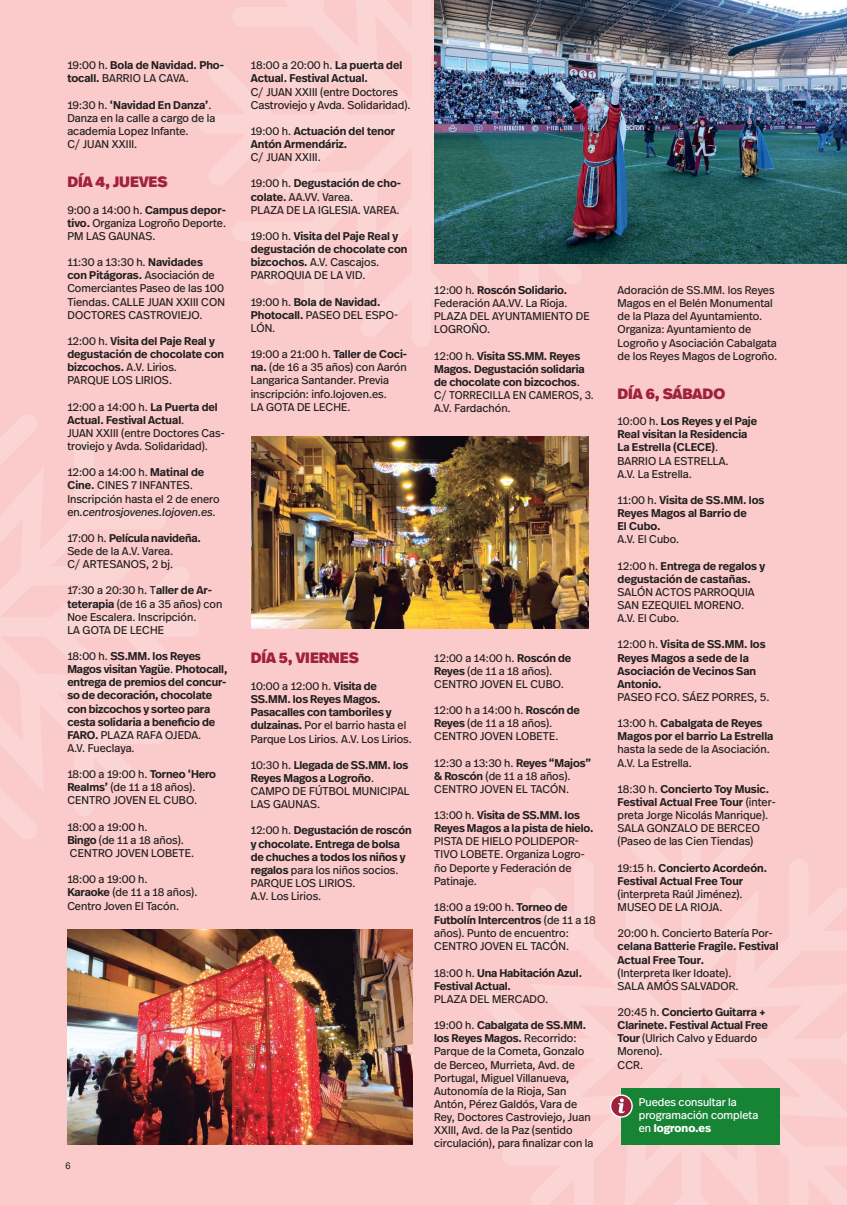
<style>
.page{position:relative;width:847px;height:1205px;background:#facbca}
.page>*{position:absolute;margin:0;border:0;box-sizing:border-box;transform-origin:0 0}
.t1{font:900 15px "Real Head Pro";color:#9f213d}
.t2{font:11.25px/13.1px "Real Head Pro";color:#231f20}
.t3{font:600 11.25px/13.1px "Real Head Pro";letter-spacing:-.01em;color:#231f20}
.t4{font:11.25px/13.1px "Real Head Pro";color:#fff}
.t5{font:9.38px "Arial";color:#231f20}
.s1{font-weight:400}
.s2{font-weight:600}
.s3{font-style:italic}
.s4{font-weight:700}
</style>
<div class="page">
<div style="left:621px;top:1088px;width:159px;height:56px;background:#178335"></div>
<img style="left:434px;top:0;width:413px;height:264px">
<img style="left:252px;top:436px;width:336px;height:193px">
<img style="left:67px;top:929px;width:345px;height:215px">
<svg style="left:610px;top:1094px;width:23px;height:23px"></svg>
<div style="left:611px;top:1096px;width:20px;height:20px;background:#a0213d;border-radius:50%"></div>
<svg style="left:618px;top:1098px;width:7px;height:15px"></svg>
<p class="t3" style="left:67px;top:58px;width:158px"><span class="s1">19:00 h.</span> Bola de Navidad. Pho&shy;tocall. <span class="s1">BARRIO LA CAVA.</span></p>
<p class="t2" style="left:67px;top:98px;width:149px">19:30 h. <span class="s2">‘Navidad En Danza’</span>.<br>Danza en la calle a cargo de la academia Lopez Infante.<br>C/ JUAN XXIII.</p>
<h1 class="t1" style="left:67px;top:171px;width:101px">DÍA 4, JUEVES</h1>
<p class="t2" style="left:67px;top:203px;width:160px;text-align:justify">9:00 a 14:00 h. <span class="s2">Campus depor&shy;tivo.</span> Organiza Logroño Deporte.<br>PM LAS GAUNAS.</p>
<p class="t2" style="left:67px;top:255px;width:159px">11:30 a 13:30 h. <span class="s2">Navidades con Pitágoras.</span> Asociación de<br>Comerciantes Paseo de las 100<br>Tiendas. CALLE JUAN XXIII CON<br>DOCTORES CASTROVIEJO.</p>
<p class="t3" style="left:67px;top:334px;width:158px"><span class="s1">12:00 h.</span> Visita del Paje Real y degustación de chocolate con bizcochos. <span class="s1">A.V. Lirios.<br>PARQUE LOS LIRIOS.</span></p>
<p class="t2" style="left:67px;top:400px;width:159px">12:00 a 14:00 h. <span class="s2">La Puerta del<br>Actual. Festival Actual</span>.<br>JUAN XXIII (entre Doctores Cas&shy;troviejo y Avda. Solidaridad).</p>
<p class="t2" style="left:67px;top:465px;width:154px">12:00 a 14:00 h. <span class="s2">Matinal de<br>Cine.</span> CINES 7 INFANTES.<br>Inscripción hasta el 2 de enero en<span class="s3">.centrosjovenes.lojoven.es.</span></p>
<p class="t2" style="left:67px;top:531px;width:135px">17:00 h. <span class="s2">Película navideña.<br></span>Sede de la A.V. Varea.<br>C/ ARTESANOS, 2 bj.</p>
<p class="t2" style="left:67px;top:584px;width:157px">17:30 a 20:30 h. T<span class="s2">aller de Ar&shy;teterapia</span> (de 16 a 35 años) con<br>Noe Escalera. Inscripción.<br>LA GOTA DE LECHE</p>
<p class="t3" style="left:67px;top:649px;width:162px"><span class="s1">18:00 h.</span> SS.MM. los Reyes<br>Magos visitan Yagüe<span class="s1">.</span> Photocall, entrega de premios del concur&shy;so de decoración, chocolate con bizcochos y sorteo para cesta solidaria a beneficio de<br>FARO. <span class="s1">PLAZA RAFA OJEDA.<br>A.V. Fueclaya.</span></p>
<p class="t2" style="left:67px;top:767px;width:150px">18:00 a 19:00 h. <span class="s2">Torneo ‘Hero<br>Realms’</span> (de 11 a 18 años).<br>CENTRO JOVEN EL CUBO.</p>
<p class="t2" style="left:67px;top:820px;width:128px">18:00 a 19:00 h.<br><span class="s2">Bingo</span> (de 11 a 18 años).<br>CENTRO JOVEN LOBETE.</p>
<p class="t2" style="left:67px;top:872px;width:132px">18:00 a 19:00 h.<br><span class="s2">Karaoke</span> (de 11 a 18 años).<br>Centro Joven El Tacón.</p>
<p class="t5" style="left:66px;top:1160px;width:7px">6</p>
<p class="t3" style="left:251px;top:59px;width:153px"><span class="s1">18:00 a 20:00 h.</span> La puerta del<br>Actual. Festival Actual.</p>
<p class="t2" style="left:251px;top:85px;width:161px">C/ JUAN XXIII (entre Doctores<br>Castroviejo y Avda. Solidaridad).</p>
<p class="t3" style="left:251px;top:124px;width:146px"><span class="s1">19:00 h.</span> Actuación del tenor<br>Antón Armendáriz.</p>
<p class="t2" style="left:251px;top:150px;width:72px">C/ JUAN XXIII.</p>
<p class="t2" style="left:251px;top:177px;width:152px">19:00 h. <span class="s2">Degustación de cho&shy;colate.</span> AA.VV. Varea.<br>PLAZA DE LA IGLESIA. VAREA.</p>
<p class="t3" style="left:251px;top:229px;width:158px"><span class="s1">19:00 h.</span> Visita del Paje Real y degustación de chocolate con bizcochos. <span class="s1">A.V. Cascajos.<br>PARROQUIA DE LA VID.</span></p>
<p class="t2" style="left:251px;top:295px;width:149px">19:00 h. <span class="s2">Bola de Navidad.<br>Photocall.</span> PASEO DEL ESPO-<br>LÓN.</p>
<p class="t2" style="left:251px;top:347px;width:158px">19:00 a 21:00 h. <span class="s2">Taller de Coci&shy;na.</span> (de 16 a 35 años) con Aarón<br>Langarica Santander. Previa inscripción: info.lojoven.es.<br>LA GOTA DE LECHE.</p>
<h1 class="t1" style="left:251px;top:646px;width:110px">DÍA 5, VIERNES</h1>
<p class="t3" style="left:251px;top:679px;width:163px"><span class="s1">10:00 a 12:00 h.</span> Visita de<br>SS.MM. los Reyes Magos.<br>Pasacalles con tamboriles y dulzainas. <span class="s1">Por el barrio hasta el<br>Parque Los Lirios. A.V. Los Lirios.</span></p>
<p class="t2" style="left:251px;top:758px;width:160px">10:30 h. <span class="s2">Llegada de SS.MM. los<br>Reyes Magos a Logroño</span>.<br>CAMPO DE FÚTBOL MUNICIPAL<br>LAS GAUNAS.</p>
<p class="t3" style="left:251px;top:823px;width:162px"><span class="s1">12:00 h.</span> Degustación de roscón y chocolate. Entrega de bolsa de chuches a todos los niños y regalos <span class="s1">para los niños socios.<br>PARQUE LOS LIRIOS.<br>A.V. Los Lirios.</span></p>
<p class="t2" style="left:434px;top:283px;width:157px">12:00 h. <span class="s2">Roscón Solidario.<br></span>Federación AA.VV. La Rioja.<br>PLAZA DEL AYUNTAMIENTO DE<br>LOGROÑO.</p>
<p class="t3" style="left:434px;top:349px;width:161px"><span class="s1">12:00 h.</span> Visita SS.MM. Reyes<br>Magos. Degustación solidaria de chocolate con bizcochos<span class="s1">.<br>C/ TORRECILLA EN CAMEROS, 3.<br>A.V. Fardachón.</span></p>
<p class="t2" style="left:434px;top:651px;width:139px">12:00 a 14:00 h. <span class="s2">Roscón de<br>Reyes</span> (de 11 a 18 años).<br>CENTRO JOVEN EL CUBO.</p>
<p class="t2" style="left:434px;top:703px;width:147px">12:00 h a 14:00 h. <span class="s2">Roscón de<br>Reyes</span> (de 11 a 18 años).<br>CENTRO JOVEN LOBETE.</p>
<p class="t2" style="left:434px;top:756px;width:158px">12:30 a 13:30 h. <span class="s2">Reyes “Majos” &amp; Roscón</span> (de 11 a 18 años).<br>CENTRO JOVEN EL TACÓN.</p>
<p class="t3" style="left:434px;top:808px;width:161px"><span class="s1">13:00 h.</span> Visita de SS.MM. los<br>Reyes Magos a la pista de hielo.</p>
<p class="t2" style="left:434px;top:834px;width:152px">PISTA DE HIELO POLIDEPOR-<br>TIVO LOBETE. Organiza Logro&shy;ño Deporte y Federación de<br>Patinaje.</p>
<p class="t2" style="left:434px;top:900px;width:163px">18:00 a 19:00 h. <span class="s2">Torneo de<br>Futbolín Intercentros</span> (de 11 a 18 años). Punto de encuentro:<br>CENTRO JOVEN EL TACÓN.</p>
<p class="t3" style="left:434px;top:966px;width:149px"><span class="s1">18:00 h.</span> Una Habitación Azul.<br>Festival Actual.</p>
<p class="t2" style="left:434px;top:992px;width:116px">PLAZA DEL MERCADO.</p>
<p class="t2" style="left:434px;top:1018px;width:161px">19:00 h. <span class="s2">Cabalgata de SS.MM. los Reyes Magos.</span> Recorrido:<br>Parque de la Cometa, Gonzalo de Berceo, Murrieta, Avd. de<br>Portugal, Miguel Villanueva,<br>Autonomía de la Rioja, San<br>Antón, Pérez Galdós, Vara de<br>Rey, Doctores Castroviejo, Juan<br>XXIII, Avd. de la Paz (sentido circulación), para finalizar con la</p>
<p class="t2" style="left:617px;top:283px;width:161px">Adoración de SS.MM. los Reyes<br>Magos en el Belén Monumental de la Plaza del Ayuntamiento.<br>Organiza: Ayuntamiento de<br>Logroño y Asociación Cabalgata de los Reyes Magos de Logroño.</p>
<h1 class="t1" style="left:617px;top:382px;width:109px">DÍA 6, SÁBADO</h1>
<p class="t3" style="left:617px;top:414px;width:141px"><span class="s1">10:00 h.</span> Los Reyes y el Paje<br>Real visitan la Residencia<br>La Estrella (CLECE)<span class="s1">.<br>BARRIO LA ESTRELLA.<br>A.V. La Estrella.</span></p>
<p class="t3" style="left:617px;top:493px;width:148px"><span class="s1">11:00 h.</span> Visita de SS.MM. los<br>Reyes Magos al Barrio de<br>El Cubo.</p>
<p class="t2" style="left:617px;top:533px;width:63px">A.V. El Cubo.</p>
<p class="t3" style="left:617px;top:559px;width:149px"><span class="s1">12:00 h.</span> Entrega de regalos y degustación de castañas.</p>
<p class="t2" style="left:617px;top:585px;width:139px">SALÓN ACTOS PARROQUIA<br>SAN EZEQUIEL MORENO.<br>A.V. El Cubo.</p>
<p class="t3" style="left:617px;top:638px;width:149px"><span class="s1">12:00 h.</span> Visita de SS.MM. los<br>Reyes Magos a sede de la<br>Asociación de Vecinos San<br>Antonio.</p>
<p class="t2" style="left:617px;top:690px;width:153px">PASEO FCO. SÁEZ PORRES, 5.</p>
<p class="t3" style="left:617px;top:716px;width:157px"><span class="s1">13:00 h.</span> Cabalgata de Reyes<br>Magos por el barrio La Estrella</p>
<p class="t2" style="left:617px;top:743px;width:154px">hasta la sede de la Asociación.<br>A.V. La Estrella.</p>
<p class="t2" style="left:617px;top:782px;width:160px">18:30 h. <span class="s2">Concierto Toy Music.<br>Festival Actual Free Tour</span> (inter&shy;preta Jorge Nicolás Manrique).<br>SALA GONZALO DE BERCEO (Paseo de las Cien Tiendas)</p>
<p class="t3" style="left:617px;top:861px;width:151px"><span class="s1">19:15 h.</span> Concierto Acordeón.<br>Festival Actual Free Tour</p>
<p class="t2" style="left:617px;top:887px;width:127px">(interpreta Raúl Jiménez).<br>MUSEO DE LA RIOJA.</p>
<p class="t2" style="left:617px;top:926px;width:157px">20:00 h. Concierto Batería Por-</p>
<p class="t3" style="left:617px;top:939px;width:163px">celana Batterie Fragile. Festival<br>Actual Free Tour.</p>
<p class="t2" style="left:617px;top:966px;width:123px">(Interpreta Iker Idoate).<br>SALA AMÓS SALVADOR.</p>
<p class="t3" style="left:617px;top:1005px;width:152px"><span class="s1">20:45 h.</span> Concierto Guitarra +<br>Clarinete. Festival Actual Free<br>Tour <span class="s1">(Ulrich Calvo y Eduardo<br>Moreno).<br>CCR.</span></p>
<p class="t4" style="left:639px;top:1095px;width:121px">Puedes consultar la programación completa en <span class="s4">logrono.es</span></p>
</div>
